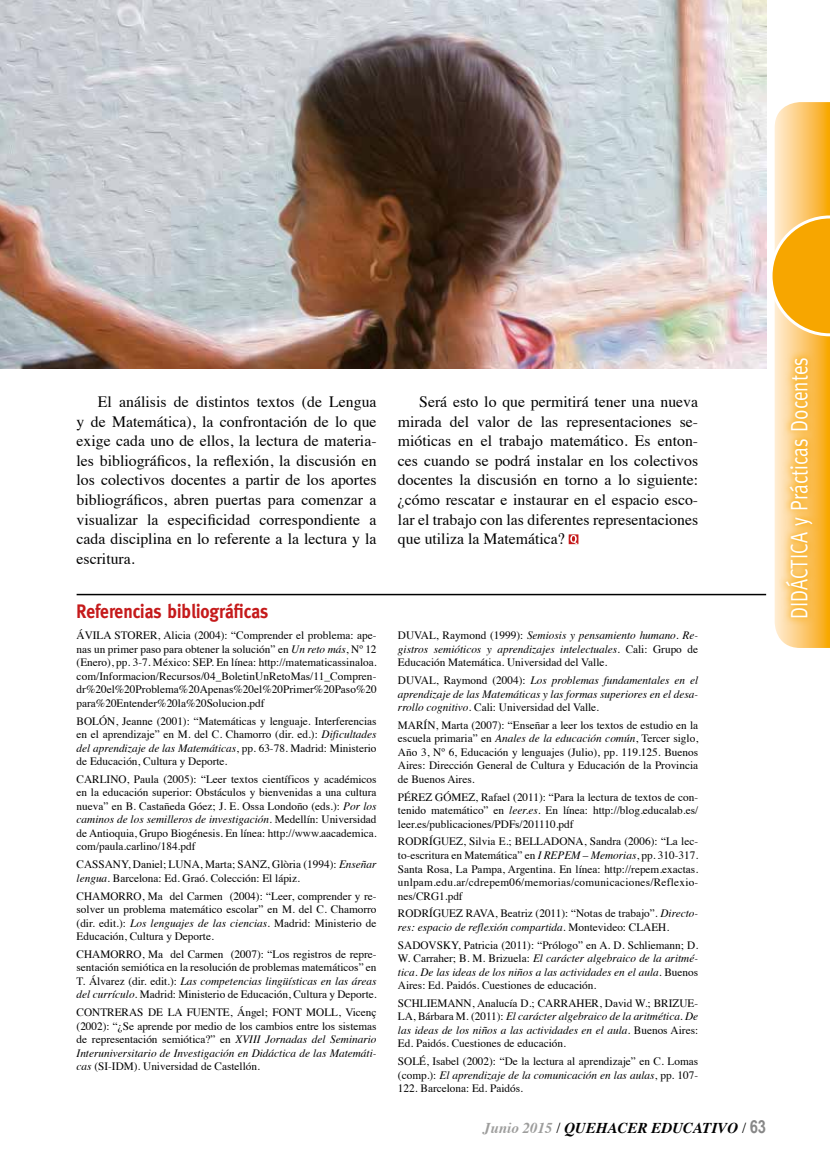
<style>
.page{position:relative;width:830px;height:1170px;background:#fff}
.page>*{position:absolute;margin:0;border:0;box-sizing:border-box;transform-origin:0 0}
.t1{font:24px "Meta";color:#fff;scale:.8 1}
.t2{font:700 19.5px "Meta";color:#c51a1b;scale:.9 1}
.t3{font:15.75px/19.5px "Times";color:#000;text-align:justify}
.t4{font:italic 700 15px "Times";color:#000}
.t5{font:11.25px/13.5px "Times";color:#000;text-align:justify}
.t6{font:italic 11.25px/13.5px "Times";color:#000;text-align:justify}
.s1{font-style:italic}
.s2{font-style:normal}
.s3{color:#9d9d9c}
.s4{font-weight:400;font-style:normal}
.s5{font-family:"Arial Narrow";font-style:normal;font-size:18px;color:#878787}
</style>
<div class="page">
<svg style="left:772px;top:102px;width:57px;height:546px;background:#fac45d"></svg>
<svg style="left:777px;top:350px;width:42px;height:275px;background:#fbc86f"></svg>
<hr style="left:77px;top:593px;width:688px;height:2px;background:#000">
<svg style="left:568px;top:534px;width:10px;height:10px"></svg>
<img style="left:0;top:0;width:765px;height:368px">
<p class="t3" style="left:77px;top:391px;width:301px;text-indent:21px">El análisis de distintos textos (de Lengua y de Matemática), la confrontación de lo que exige cada uno de ellos, la lectura de materia&shy;les bibliográficos, la reflexión, la discusión en los colectivos docentes a partir de los aportes bibliográficos, abren puertas para comenzar a visualizar la especificidad correspondiente a cada disciplina en lo referente a la lectura y la escritura.</p>
<p class="t3" style="left:398px;top:391px;width:301px;text-indent:21px">Será esto lo que permitirá tener una nueva mirada del valor de las representaciones se&shy;mióticas en el trabajo matemático. Es enton&shy;ces cuando se podrá instalar en los colectivos docentes la discusión en torno a lo siguiente: ¿cómo rescatar e instaurar en el espacio esco&shy;lar el trabajo con las diferentes representaciones que utiliza la Matemática?</p>
<h2 class="t2" style="left:77px;top:600px;width:214px">Referencias bibliográficas</h2>
<p class="t5" style="left:77px;top:627px;width:301px">ÁVILA STORER, Alicia (2004): “Comprender el problema: ape&shy;nas un primer paso para obtener la solución” en <span class="s1">Un reto más</span>, Nº 12 (Enero), pp. 3-7. México: SEP. En línea: http://matematicassinaloa. com/Informacion/Recursos/04_BoletinUnRetoMas/11_Compren&shy;dr%20el%20Problema%20Apenas%20el%20Primer%20Paso%20 para%20Entender%20la%20Solucion.pdf</p>
<p class="t5" style="left:77px;top:713px;width:301px">BOLÓN, Jeanne (2001): “Matemáticas y lenguaje. Interferencias en el aprendizaje” en M. del C. Chamorro (dir. ed.): <span class="s1">Dificultades del aprendizaje de las Matemáticas</span>, pp. 63-78. Madrid: Ministerio de Educación, Cultura y Deporte.</p>
<p class="t5" style="left:77px;top:771px;width:301px">CARLINO, Paula (2005): “Leer textos científicos y académicos en la educación superior: Obstáculos y bienvenidas a una cultura nueva” en B. Castañeda Góez; J. E. Ossa Londoño (eds.): <span class="s1">Por los caminos de los semilleros de investigación</span>. Medellín: Universidad de Antioquia, Grupo Biogénesis. En línea: http://www.aacademica. com/paula.carlino/184.pdf</p>
<p class="t5" style="left:77px;top:856px;width:301px">CASSANY, Daniel; LUNA, Marta; SANZ, Glòria (1994): <span class="s1">Enseñar lengua</span>. Barcelona: Ed. Graó. Colección: El lápiz.</p>
<p class="t5" style="left:77px;top:887px;width:301px">CHAMORRO, Ma del Carmen (2004): “Leer, comprender y re&shy;solver un problema matemático escolar” en M. del C. Chamorro (dir. edit.): <span class="s1">Los lenguajes de las ciencias.</span> Madrid: Ministerio de Educación, Cultura y Deporte.</p>
<p class="t5" style="left:77px;top:946px;width:301px">CHAMORRO, Ma del Carmen (2007): “Los registros de repre&shy;sentación semiótica en la resolución de problemas matemáticos” en T. Álvarez (dir. edit.): <span class="s1">Las competencias lingüísticas en las áreas del currículo.</span> Madrid: Ministerio de Educación, Cultura y Deporte.</p>
<p class="t5" style="left:77px;top:1004px;width:301px">CONTRERAS DE LA FUENTE, Ángel; FONT MOLL, Vicenç (2002): “¿Se aprende por medio de los cambios entre los sistemas de representación semiótica?” en <span class="s1">XVIII Jornadas del Seminario Interuniversitario de Investigación en Didáctica de las Matemáti&shy;cas</span> (SI-IDM). Universidad de Castellón.</p>
<p class="t5" style="left:398px;top:627px;width:301px">DUVAL, Raymond (1999): <span class="s1">Semiosis y pensamiento humano. Re&shy;gistros semióticos y aprendizajes intelectuales</span>. Cali: Grupo de Educación Matemática. Universidad del Valle.</p>
<p class="t6" style="left:398px;top:673px;width:301px"><span class="s2">DUVAL, Raymond (2004):</span> Los problemas fundamentales en el aprendizaje de las Matemáticas y las formas superiores en el desa&shy;rrollo cognitivo<span class="s2">. Cali: Universidad del Valle.</span></p>
<p class="t5" style="left:398px;top:717px;width:301px">MARÍN, Marta (2007): “Enseñar a leer los textos de estudio en la escuela primaria” en <span class="s1">Anales de la educación común</span>, Tercer siglo, Año 3, Nº 6, Educación y lenguajes (Julio), pp. 119.125. Buenos Aires: Dirección General de Cultura y Educación de la Provincia de Buenos Aires.</p>
<p class="t5" style="left:398px;top:789px;width:301px">PÉREZ GÓMEZ, Rafael (2011): “Para la lectura de textos de con&shy;tenido matemático” en <span class="s1">leer.es</span>. En línea: http://blog.educalab.es/ leer.es/publicaciones/PDFs/201110.pdf</p>
<p class="t5" style="left:398px;top:833px;width:302px">RODRÍGUEZ, Silvia E.; BELLADONA, Sandra (2006): “La lec&shy;to-escritura en Matemática” en <span class="s1">I REPEM – Memorias</span>, pp. 310-317.<br>Santa Rosa, La Pampa, Argentina. En línea: http://repem.exactas. unlpam.edu.ar/cdrepem06/memorias/comunicaciones/Reflexio&shy;nes/CRG1.pdf</p>
<p class="t5" style="left:398px;top:905px;width:301px">RODRÍGUEZ RAVA, Beatriz (2011): “Notas de trabajo”. <span class="s1">Directo&shy;res: espacio de reflexión compartida</span>. Montevideo: CLAEH.</p>
<p class="t5" style="left:398px;top:936px;width:301px">SADOVSKY, Patricia (2011): “Prólogo” en A. D. Schliemann; D.<br>W. Carraher; B. M. Brizuela: <span class="s1">El carácter algebraico de la aritmé&shy;tica. De las ideas de los niños a las actividades en el aula</span>. Buenos Aires: Ed. Paidós. Cuestiones de educación.</p>
<p class="t5" style="left:398px;top:995px;width:301px">SCHLIEMANN, Analucía D.; CARRAHER, David W.; BRIZUE-LA, Bárbara M. (2011): <span class="s1">El carácter algebraico de la aritmética. De las ideas de los niños a las actividades en el aula</span>. Buenos Aires:<br>Ed. Paidós. Cuestiones de educación.</p>
<p class="t5" style="left:398px;top:1053px;width:301px">SOLÉ, Isabel (2002): “De la lectura al aprendizaje” en C. Lomas (comp.): <span class="s1">El aprendizaje de la comunicación en las aulas</span>, pp. 107- 122. Barcelona: Ed. Paidós.</p>
<h3 class="t4" style="left:483px;top:1113px;width:284px"><span class="s3">Junio 2015</span> <span class="s4">/</span> QUEHACER EDUCATIVO <span class="s4">/</span> <span class="s5">63</span></h3>
<h1 class="t1" style="left:785px;top:619px;width:329px;rotate:-90deg">DIDÁCTICA y Prácticas Docentes</h1>
</div>
